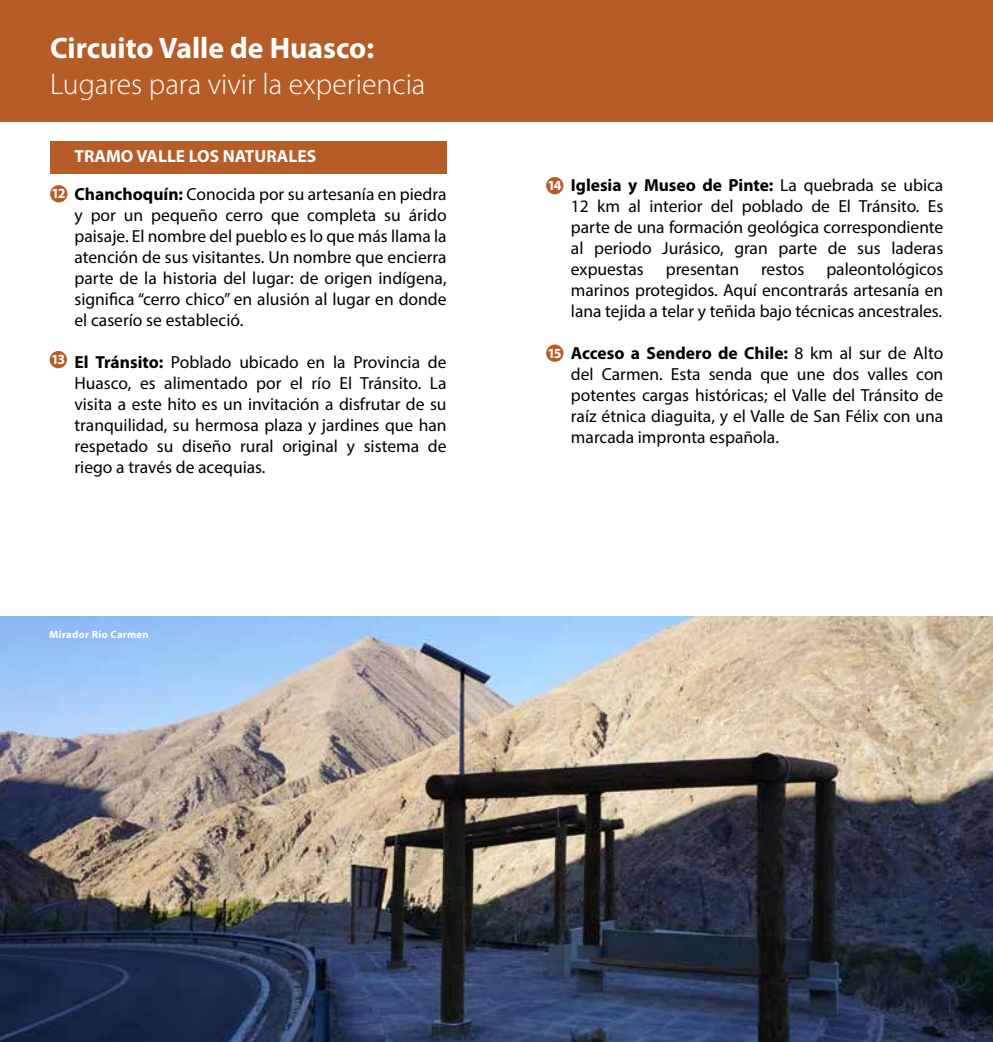
<style>
.page{position:relative;width:993px;height:1042px;background:#fff}
.page>*{position:absolute;margin:0;border:0;box-sizing:border-box;transform-origin:0 0}
.t1{font:300 29.75px "Myriad Pro";color:#fff}
.t2{font:700 29.75px "Myriad Pro";color:#fff}
.t3{font:17.5px/21px "Myriad Pro";color:#000;text-align:justify}
.t4{font:700 17.5px "Myriad Pro";color:#fff}
.t5{font:700 14px "Myriad Pro";letter-spacing:-.1em;color:#fff}
.t6{font:700 10.5px "Myriad Pro";letter-spacing:.03em;color:#fff}
.s1{font-weight:700}
</style>
<div class="page">
<div style="left:0;top:0;width:992px;height:122px;background:#b65c27"></div>
<div style="left:50px;top:141px;width:396px;height:32px;background:#b65c27"></div>
<div style="left:50px;top:185px;width:17px;height:17px;background:#b65c27;border-radius:50%"></div>
<div style="left:546px;top:177px;width:17px;height:17px;background:#b65c27;border-radius:50%"></div>
<div style="left:50px;top:351px;width:17px;height:17px;background:#b65c27;border-radius:50%"></div>
<div style="left:546px;top:344px;width:17px;height:18px;background:#b65c27;border-radius:50%"></div>
<img style="left:0;top:616px;width:992px;height:426px">
<h1 class="t2" style="left:50px;top:29px;width:325px">Circuito Valle de Huasco:</h1>
<h1 class="t1" style="left:50px;top:67px;width:377px">Lugares para vivir la experiencia</h1>
<p class="t5" style="left:51px;top:184px;width:16px">12</p>
<p class="t5" style="left:51px;top:350px;width:16px">13</p>
<p class="t4" style="left:74px;top:144px;width:243px">TRAMO VALLE LOS NATURALES</p>
<p class="t3" style="left:74px;top:183px;width:373px"><span class="s1">Chanchoquín:</span> Conocida por su artesanía en piedra y por un pequeño cerro que completa su árido paisaje. El nombre del pueblo es lo que más llama la atención de sus visitantes. Un nombre que encierra parte de la historia del lugar: de origen indígena, significa “cerro chico” en alusión al lugar en donde el caserío se estableció.</p>
<p class="t3" style="left:74px;top:351px;width:373px"><span class="s1">El Tránsito:</span> Poblado ubicado en la Provincia de Huasco, es alimentado por el río El Tránsito. La visita a este hito es un invitación a disfrutar de su tranquilidad, su hermosa plaza y jardines que han respetado su diseño rural original y sistema de riego a través de acequias.</p>
<p class="t6" style="left:50px;top:627px;width:100px">Mirador Río Carmen</p>
<p class="t5" style="left:547px;top:176px;width:16px">14</p>
<p class="t5" style="left:547px;top:344px;width:16px">15</p>
<p class="t3" style="left:570px;top:175px;width:374px"><span class="s1">Iglesia y Museo de Pinte:</span> La quebrada se ubica 12 km al interior del poblado de El Tránsito. Es parte de una formación geológica correspondiente al periodo Jurásico, gran parte de sus laderas expuestas</p>
<p class="t3" style="left:570px;top:259px;width:374px;text-indent:255px">paleontológicos marinos protegidos. Aquí encontrarás artesanía en lana tejida a telar y teñida bajo técnicas ancestrales.</p>
<p class="t3" style="left:570px;top:343px;width:374px"><span class="s1">Acceso a Sendero de Chile:</span> 8 km al sur de Alto del Carmen. Esta senda que une dos valles con potentes cargas históricas; el Valle del Tránsito de raíz étnica diaguita, y el Valle de San Félix con una marcada impronta española.</p>
<p class="t3" style="left:665px;top:259px;width:75px">presentan</p>
<p class="t3" style="left:760px;top:259px;width:45px">restos</p>
</div>
